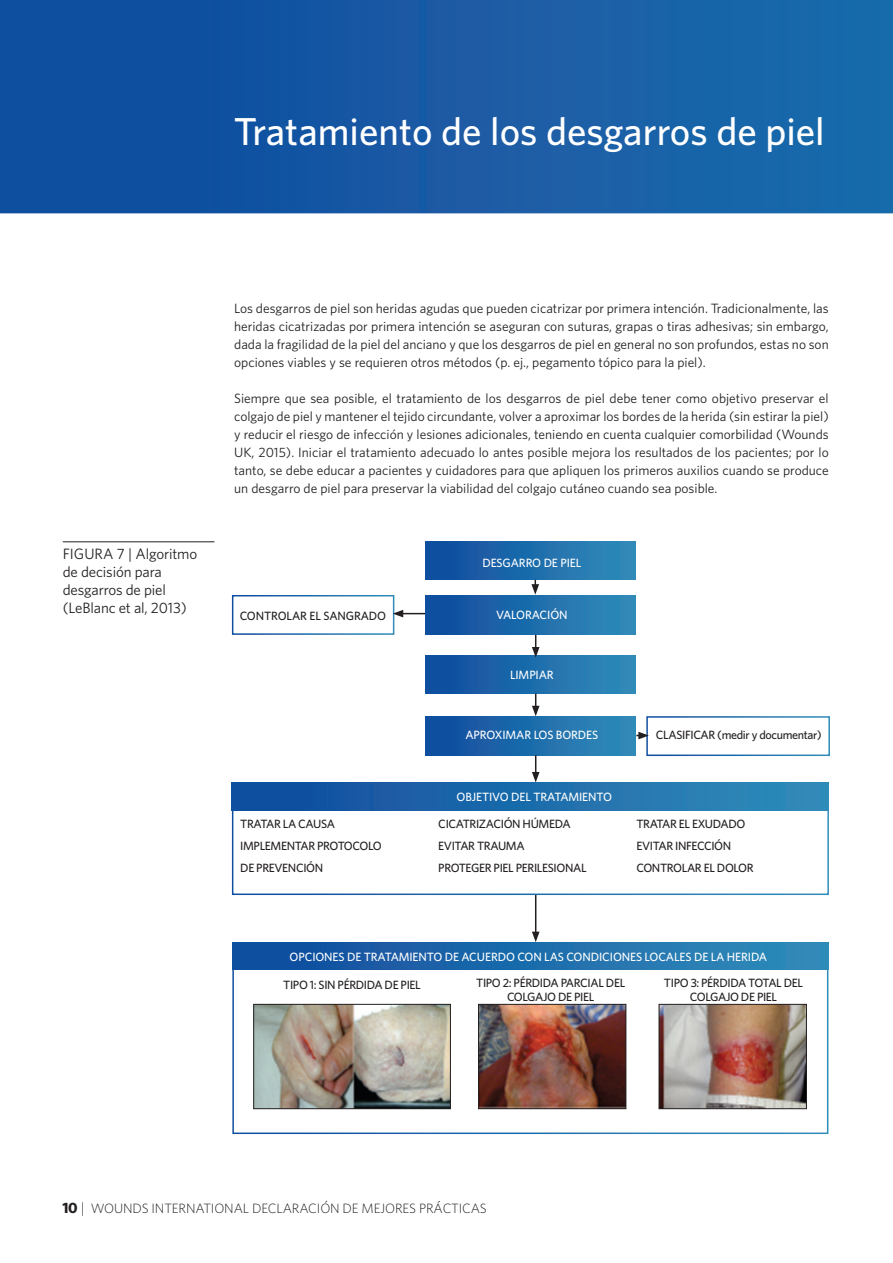
<style>
.page{position:relative;width:893px;height:1263px;background:#fff}
.page>*{position:absolute;margin:0;border:0;box-sizing:border-box;transform-origin:0 0}
.t1{font:500 39px "Whitney";color:#fff}
.t2{font:15px/18px "Whitney";letter-spacing:-.01em;color:#231f20}
.t3{font:13.5px/18px "Whitney";color:#231f20;text-align:justify}
.t4{font:300 13.5px "Whitney";letter-spacing:-.01em;color:#231f20}
.t5{font:500 12px/22px "Whitney";letter-spacing:-.03em;color:#231f20}
.t6{font:500 12px "Whitney";letter-spacing:-.01em;color:#fff}
.t7{font:500 12px "Whitney";letter-spacing:-.01em;color:#231f20}
.s1{font-weight:700;font-size:15px}
.s2{font-size:15px}
</style>
<div class="page">
<svg style="left:0;top:0;width:893px;height:213px;background:#1559a4"></svg>
<hr style="left:63px;top:541px;width:151px;height:1px;background:#231f20">
<div style="left:425px;top:541px;width:211px;height:39px;background:linear-gradient(to right,#0e4a9e,#318db9)"></div>
<div style="left:232px;top:595px;width:162px;height:40px;border:2px solid #fff"></div>
<div style="left:425px;top:655px;width:211px;height:38px;background:linear-gradient(to right,#0e4a9e,#318db9)"></div>
<div style="left:425px;top:717px;width:211px;height:38px;background:linear-gradient(to right,#0e4a9e,#318db9)"></div>
<div style="left:232px;top:782px;width:596px;height:28px;background:linear-gradient(to right,#0d4a9e,#318db9)"></div>
<div style="left:232px;top:942px;width:597px;height:28px;background:linear-gradient(to right,#0d4a9e,#318db9)"></div>
<div style="left:646px;top:716px;width:184px;height:40px;border:2px solid #fff"></div>
<div style="left:425px;top:596px;width:211px;height:38px;background:linear-gradient(to right,#0e4a9e,#318db9)"></div>
<div style="left:232px;top:782px;width:597px;height:113px;border:2px solid #fff"></div>
<div style="left:232px;top:942px;width:596px;height:192px;border:2px solid #fff"></div>
<img style="left:255px;top:1006px;width:194px;height:101px">
<div style="left:253px;top:1004px;width:198px;height:105px;border:1px solid #231f20"></div>
<img style="left:480px;top:1006px;width:144px;height:101px">
<div style="left:478px;top:1004px;width:148px;height:105px;border:1px solid #231f20"></div>
<img style="left:661px;top:1006px;width:144px;height:101px">
<div style="left:659px;top:1004px;width:148px;height:105px;border:1px solid #231f20"></div>
<svg style="left:636px;top:732px;width:13px;height:7px"></svg>
<svg style="left:393px;top:610px;width:32px;height:7px"></svg>
<hr style="left:535px;top:895px;width:1px;height:39px;background:#231f20">
<svg style="left:532px;top:932px;width:8px;height:10px"></svg>
<svg style="left:532px;top:755px;width:8px;height:27px"></svg>
<svg style="left:532px;top:693px;width:8px;height:23px"></svg>
<svg style="left:532px;top:635px;width:8px;height:22px"></svg>
<svg style="left:531px;top:580px;width:8px;height:15px"></svg>
<h1 class="t1" style="left:234px;top:108px;width:593px">Tratamiento de los desgarros de piel</h1>
<p class="t3" style="left:234px;top:299px;width:596px">Los desgarros de piel son heridas agudas que pueden cicatrizar por primera intención. Tradicionalmente, las heridas cicatrizadas por primera intención se aseguran con suturas, grapas o tiras adhesivas; sin embargo, dada la fragilidad de la piel del anciano y que los desgarros de piel en general no son profundos, estas no son opciones viables y se requieren otros métodos (p. ej., pegamento tópico para la piel).</p>
<p class="t3" style="left:234px;top:389px;width:596px">Siempre que sea posible, el tratamiento de los desgarros de piel debe tener como objetivo preservar el colgajo de piel y mantener el tejido circundante, volver a aproximar los bordes de la herida (sin estirar la piel) y reducir el riesgo de infección y lesiones adicionales, teniendo en cuenta cualquier comorbilidad (Wounds UK, 2015). Iniciar el tratamiento adecuado lo antes posible mejora los resultados de los pacientes; por lo tanto, se debe educar a pacientes y cuidadores para que apliquen los primeros auxilios cuando se produce un desgarro de piel para preservar la viabilidad del colgajo cutáneo cuando sea posible.</p>
<p class="t2" style="left:63px;top:545px;width:136px">FIGURA 7 | Algoritmo de decisión para desgarros de piel (LeBlanc et al, 2013)</p>
<p class="t6" style="left:482px;top:555px;width:100px">DESGARRO DE PIEL</p>
<p class="t7" style="left:240px;top:608px;width:148px">CONTROLAR EL SANGRADO</p>
<p class="t6" style="left:496px;top:608px;width:73px">VALORACIÓN</p>
<p class="t6" style="left:510px;top:667px;width:45px">LIMPIAR</p>
<p class="t6" style="left:465px;top:727px;width:134px">APROXIMAR LOS BORDES</p>
<p class="t6" style="left:456px;top:789px;width:157px">OBJETIVO DEL TRATAMIENTO</p>
<p class="t5" style="left:656px;top:723px;width:168px">CLASIFICAR (medir y documentar)</p>
<p class="t5" style="left:240px;top:813px;width:143px">TRATAR LA CAUSA<br>IMPLEMENTAR PROTOCOLO<br>DE PREVENCIÓN</p>
<p class="t5" style="left:438px;top:813px;width:150px">CICATRIZACIÓN HÚMEDA<br>EVITAR TRAUMA<br>PROTEGER PIEL PERILESIONAL</p>
<p class="t5" style="left:636px;top:813px;width:119px">TRATAR EL EXUDADO<br>EVITAR INFECCIÓN<br>CONTROLAR EL DOLOR</p>
<p class="t6" style="left:290px;top:950px;width:479px">OPCIONES DE TRATAMIENTO DE ACUERDO CON LAS CONDICIONES LOCALES DE LA HERIDA</p>
<p class="t5" style="left:283px;top:973px;width:139px">TIPO 1: SIN PÉRDIDA DE PIEL</p>
<p class="t5" style="left:476px;top:976px;width:151px;line-height:13.5px;text-align:center">TIPO 2: PÉRDIDA PARCIAL DEL<br>COLGAJO DE PIEL</p>
<p class="t5" style="left:664px;top:976px;width:141px;line-height:13.5px;text-align:center">TIPO 3: PÉRDIDA TOTAL DEL<br>COLGAJO DE PIEL</p>
<p class="t4" style="left:62px;top:1201px;width:426px"><span class="s1">10</span> <span class="s2">|</span> WOUNDS INTERNATIONAL DECLARACIÓN DE MEJORES PRÁCTICAS</p>
</div>
